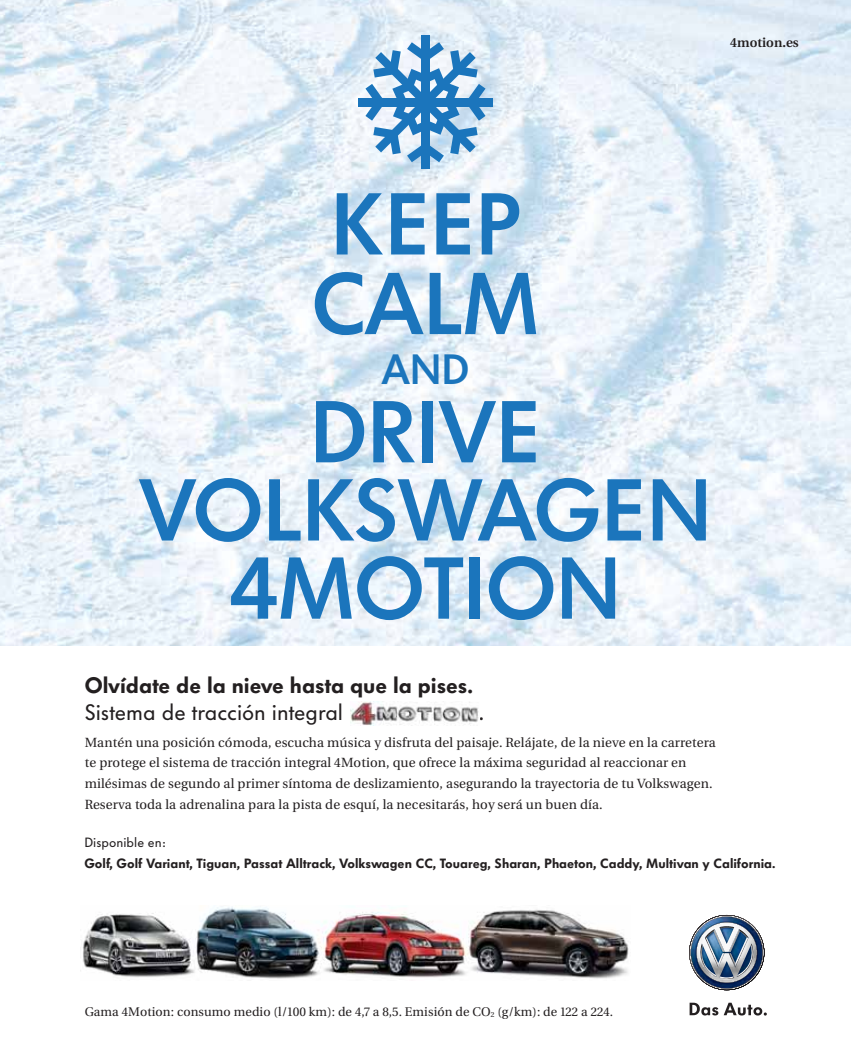
<style>
.page{position:relative;width:851px;height:1063px;background:#fff}
.page>*{position:absolute;margin:0;border:0;box-sizing:border-box;transform-origin:0 0}
.t1{font:600 86.4px/78.2px "VW Headline OT";letter-spacing:-.02em;color:#1b75bc}
.t2{font:600 41.85px "VW Headline OT";color:#1b75bc}
.t3{font:900 22.05px "VW Headline OT";color:#231f20}
.t4{font:22.05px "VW Headline OT";color:#231f20}
.t5{font:13.2px/20.7px "VW Utopia";letter-spacing:.005em;color:#231f20}
.t6{font:900 13.2px "VW Headline OT";letter-spacing:.005em;color:#231f20}
.t7{font:13.2px "VW Headline OT";letter-spacing:.005em;color:#231f20}
.t8{font:600 13.2px "VW Utopia";color:#231f20}
.t9{font:12.6px "VW Utopia";letter-spacing:.005em;color:#231f20}
</style>
<div class="page">
<img style="left:0;top:0;width:850px;height:645px">
<img style="left:689px;top:915px;width:76px;height:75px">
<svg style="left:689px;top:1003px;width:77px;height:13px"></svg>
<img style="left:350px;top:702px;width:129px;height:23px">
<div style="left:421px;top:35px;width:8px;height:67px;background:#1b75bc"></div>
<div style="left:421px;top:102px;width:8px;height:67px;background:#1b75bc"></div>
<div style="left:425px;top:98px;width:67px;height:8px;background:#1b75bc"></div>
<div style="left:358px;top:98px;width:67px;height:8px;background:#1b75bc"></div>
<svg style="left:365px;top:42px;width:120px;height:120px"></svg>
<img style="left:80px;top:906px;width:549px;height:73px">
<p class="t8" style="left:730px;top:35px;width:70px">4motion.es</p>
<h1 class="t1" style="left:311px;top:196px;width:230px;line-height:79.7px">KEEP<br>CALM</h1>
<h2 class="t2" style="left:381px;top:355px;width:90px">AND</h2>
<h1 class="t1" style="left:138px;top:405px;width:576px;text-align:center">DRIVE<br>VOLKSWAGEN<br>4MOTION</h1>
<h3 class="t3" style="left:85px;top:677px;width:390px">Olvídate de la nieve hasta que la pises.</h3>
<h3 class="t4" style="left:85px;top:703px;width:260px">Sistema de tracción integral</h3>
<h3 class="t4" style="left:478px;top:703px;width:7px">.</h3>
<p class="t5" style="left:85px;top:733px;width:632px">Mantén una posición cómoda, escucha música y disfruta del paisaje. Relájate, de la nieve en la carretera te protege el sistema de tracción integral 4Motion, que ofrece la máxima seguridad al reaccionar en milésimas de segundo al primer síntoma de deslizamiento, asegurando la trayectoria de tu Volkswagen.<br>Reserva toda la adrenalina para la pista de esquí, la necesitarás, hoy será un buen día.</p>
<p class="t7" style="left:84px;top:837px;width:84px">Disponible en:</p>
<p class="t6" style="left:84px;top:858px;width:692px">Golf, Golf Variant, Tiguan, Passat Alltrack, Volkswagen CC, Touareg, Sharan, Phaeton, Caddy, Multivan y California.</p>
<p class="t9" style="left:85px;top:1005px;width:530px">Gama 4Motion: consumo medio (l/100 km): de 4,7 a 8,5. Emisión de CO<sub>2</sub> (g/km): de 122 a 224.</p>
</div>
